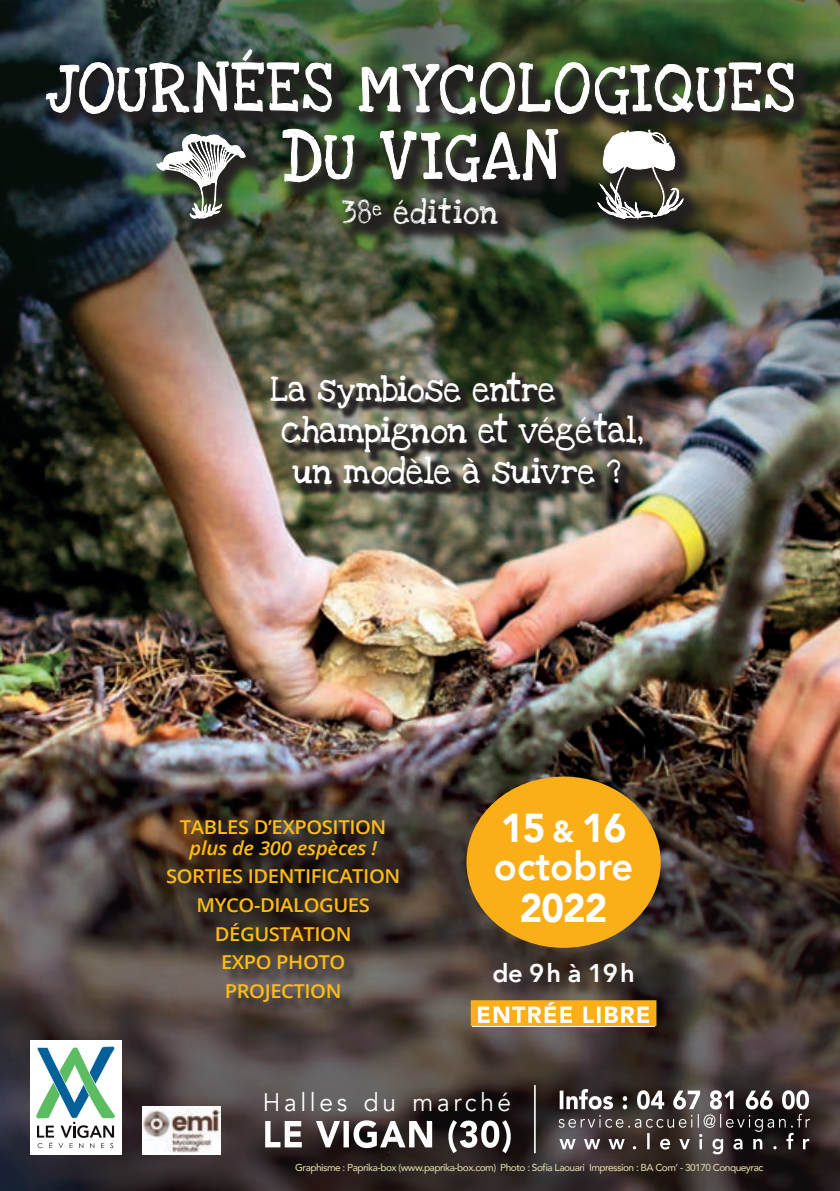
<style>
.page{position:relative;width:840px;height:1191px;background:#fff}
.page>*{position:absolute;margin:0;border:0;box-sizing:border-box;transform-origin:0 0}
.t1{font:900 40.2px "Avenir";color:#fff;scale:.95 1}
.t2{font:800 40px "Avenir";color:#fff;scale:.95 1}
.t3{font:900 40px "Avenir";color:#fff;scale:.95 1}
.t4{font:26.2px "Love Ya Like A Sister Solid";letter-spacing:.01em;color:#fff;scale:.95 1}
.t5{font:800 25.6px "Avenir";color:#fff}
.t6{font:25.4px "Avenir";letter-spacing:.15em;color:#fff;scale:.96 1}
.t7{font:24.2px "Love Ya Like A Sister";letter-spacing:.04em;color:#fff;scale:.95 1}
.t8{font:600 19.2px/28.6px "Open Sans";letter-spacing:-.02em;color:#fdbc12;text-align:center;scale:1.05 1}
.t9{font:italic 600 19.2px "Open Sans";letter-spacing:-.01em;color:#fdbc12;scale:1.05 1}
.t10{font:500 10px "Avenir";letter-spacing:-.05em;color:#d9d3a4}
.s1{font-size:30.2px}
</style>
<div class="page">
<img style="left:0;top:486px;width:839px;height:276px">
<svg style="left:0;top:762px;width:839px;height:429px;background:#453a37"></svg>
<img style="left:0;top:0;width:839px;height:486px">
<div style="left:43px;top:46px;width:769px;height:198px;background:#231f20;opacity:.95"></div>
<svg style="left:156px;top:114px;width:89px;height:104px"></svg>
<svg style="left:593px;top:129px;width:90px;height:94px"></svg>
<svg style="left:283px;top:129px;width:274px;height:53px"></svg>
<svg style="left:46px;top:50px;width:746px;height:64px"></svg>
<div style="left:30px;top:1040px;width:91px;height:114px;background:#fff"></div>
<svg style="left:36px;top:1046px;width:79px;height:102px"></svg>
<img style="left:143px;top:1106px;width:77px;height:48px">
<div style="left:270px;top:372px;width:384px;height:125px;background:#231f20;opacity:.95"></div>
<svg style="left:265px;top:1120px;width:245px;height:33px"></svg>
<svg style="left:558px;top:1089px;width:251px;height:65px;background:#595252"></svg>
<hr style="left:533px;top:1085px;width:2px;height:68px;background:#fff">
<div style="left:466px;top:776px;width:194px;height:171px;background:#faaf18;border-radius:50%"></div>
<svg style="left:470px;top:1000px;width:186px;height:26px"></svg>
<div style="left:495px;top:964px;width:152px;height:32px;background:#231f20;opacity:.75"></div>
<div style="left:169px;top:822px;width:243px;height:194px;background:#231f20;opacity:.95"></div>
<h3 class="t7" style="left:341px;top:192px;width:166px">38<sup>e</sup> édition</h3>
<h3 class="t4" style="left:270px;top:367px;width:301px">La symbiose entre</h3>
<h3 class="t4" style="left:281px;top:408px;width:383px">champignon et végétal,</h3>
<h3 class="t4" style="left:292px;top:450px;width:346px">un modèle à suivre ?</h3>
<h3 class="t8" style="left:180px;top:812px;width:198px">TABLES D’EXPOSITION</h3>
<h3 class="t9" style="left:189px;top:834px;width:180px">plus de 300 espèces !</h3>
<h3 class="t8" style="left:166px;top:861px;width:224px">SORTIES IDENTIFICATION<br>MYCO-DIALOGUES<br>DÉGUSTATION<br>EXPO PHOTO<br>PROJECTION</h3>
<h1 class="t1" style="left:500px;top:794px;width:133px">15 <span class="s1">&amp;</span> 16</h1>
<h2 class="t2" style="left:493px;top:834px;width:148px">octobre</h2>
<h2 class="t3" style="left:519px;top:874px;width:94px">2022</h2>
<h3 class="t5" style="left:492px;top:953px;width:144px">de 9h à 19h</h3>
<h3 class="t6" style="left:262px;top:1087px;width:260px">Halles du marché</h3>
<p class="t10" style="left:295px;top:1158px;width:469px">Graphisme : Paprika-box (www.paprika-box.com) Photo : Sofia Laouari Impression : BA Com’ - 30170 Conqueyrac</p>
</div>
